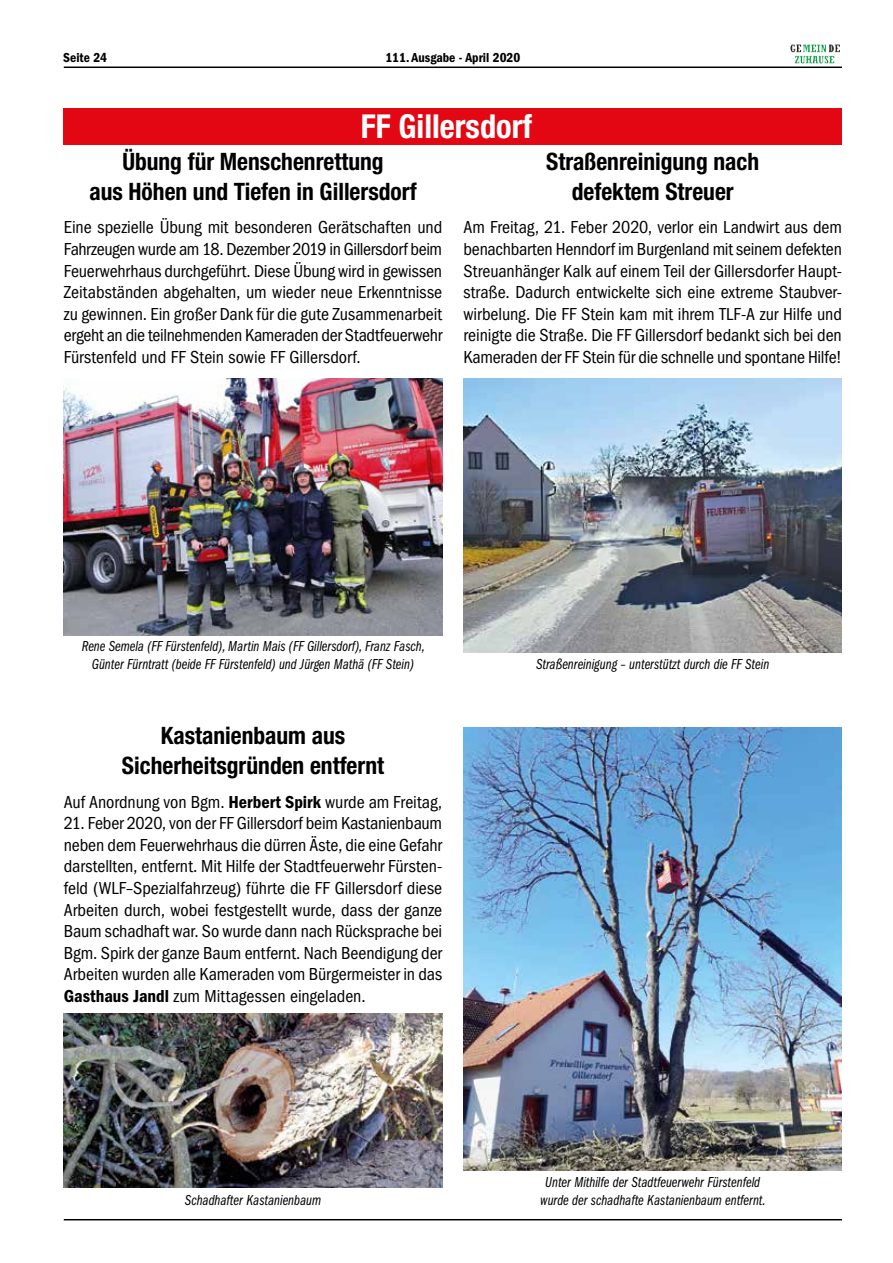
<style>
.page{position:relative;width:893px;height:1263px;background:#fff}
.page>*{position:absolute;margin:0;border:0;box-sizing:border-box;transform-origin:0 0}
.t1{font:700 condensed 33px "Helvetica Neue LT Std";color:#fff}
.t2{font:700 condensed 24px/30px "Helvetica Neue LT Std";color:#000;text-align:center}
.t3{font:condensed 18px/21.6px "ITC Franklin Gothic Std";letter-spacing:-.005em;color:#000;text-align:justify}
.t4{font:15px/18px "ITC Franklin Gothic Std Bk Cp It";color:#000;text-align:center}
.t5{font:13.5px "ITC Franklin Gothic Std Dm Cd";color:#000}
.s1{font-family:"ITC Franklin Gothic Std Dm Cd";font-stretch:normal}
</style>
<div class="page">
<hr style="left:64px;top:67px;width:778px;height:1px;background:#000">
<hr style="left:64px;top:1219px;width:778px;height:1px;background:#000">
<img style="left:790px;top:44px;width:50px;height:19px">
<img style="left:64px;top:378px;width:378px;height:258px">
<img style="left:463px;top:378px;width:379px;height:275px">
<img style="left:463px;top:727px;width:379px;height:443px">
<img style="left:64px;top:1013px;width:378px;height:174px">
<div style="left:64px;top:108px;width:778px;height:36px;background:#e30613"></div>
<p class="t5" style="left:63px;top:50px;width:45px">Seite 24</p>
<p class="t5" style="left:385px;top:50px;width:136px">111. Ausgabe - April 2020</p>
<h1 class="t1" style="left:361px;top:106px;width:173px">FF Gillersdorf</h1>
<h2 class="t2" style="left:89px;top:146px;width:329px">Übung für Menschenrettung<br>aus Höhen und Tiefen in Gillersdorf</h2>
<h2 class="t2" style="left:546px;top:146px;width:214px">Straßenreinigung nach defektem Streuer</h2>
<p class="t3" style="left:64px;top:217px;width:380px">Eine spezielle Übung mit besonderen Gerätschaften und Fahrzeugen wurde am 18. Dezember 2019 in Gillersdorf beim Feuerwehrhaus durchgeführt. Diese Übung wird in gewissen Zeitabständen abgehalten, um wieder neue Erkenntnisse zu gewinnen. Ein großer Dank für die gute Zusammenarbeit ergeht an die teilnehmenden Kameraden der Stadtfeuerwehr Fürstenfeld und FF Stein sowie FF Gillersdorf.</p>
<p class="t3" style="left:463px;top:217px;width:380px">Am Freitag, 21. Feber 2020, verlor ein Landwirt aus dem benachbarten Henndorf im Burgenland mit seinem defekten Streuanhänger Kalk auf einem Teil der Gillersdorfer Haupt&shy;straße. Dadurch entwickelte sich eine extreme Staubver&shy;wirbelung. Die FF Stein kam mit ihrem TLF-A zur Hilfe und reinigte die Straße. Die FF Gillersdorf bedankt sich bei den Kameraden der FF Stein für die schnelle und spontane Hilfe!</p>
<p class="t4" style="left:82px;top:638px;width:345px">Rene Semela (FF Fürstenfeld), Martin Mais (FF Gillersdorf), Franz Fasch,<br>Günter Fürntratt (beide FF Fürstenfeld) und Jürgen Mathä (FF Stein)</p>
<h2 class="t2" style="left:122px;top:720px;width:264px">Kastanienbaum aus<br>Sicherheitsgründen entfernt</h2>
<p class="t3" style="left:64px;top:791px;width:380px">Auf Anordnung von Bgm. <span class="s1">Herbert Spirk</span> wurde am Freitag,</p>
<p class="t3" style="left:64px;top:812px;width:380px">21. Feber 2020, von der FF Gillersdorf beim Kastanienbaum neben dem Feuerwehrhaus die dürren Äste, die eine Gefahr darstellten, entfernt. Mit Hilfe der Stadtfeuerwehr Fürsten&shy;feld (WLF–Spezialfahrzeug) führte die FF Gillersdorf diese Arbeiten durch, wobei festgestellt wurde, dass der ganze Baum schadhaft war. So wurde dann nach Rücksprache bei Bgm. Spirk der ganze Baum entfernt. Nach Beendigung der Arbeiten wurden alle Kameraden vom Bürgermeister in das <span class="s1">Gasthaus Jandl</span> zum Mittagessen eingeladen.</p>
<p class="t4" style="left:536px;top:656px;width:235px">Straßenreinigung – unterstützt durch die FF Stein</p>
<p class="t4" style="left:545px;top:1173px;width:216px">Unter Mithilfe der Stadtfeuerwehr Fürstenfeld</p>
<p class="t4" style="left:185px;top:1191px;width:138px">Schadhafter Kastanienbaum</p>
<p class="t4" style="left:540px;top:1191px;width:227px">wurde der schadhafte Kastanienbaum entfernt.</p>
</div>
